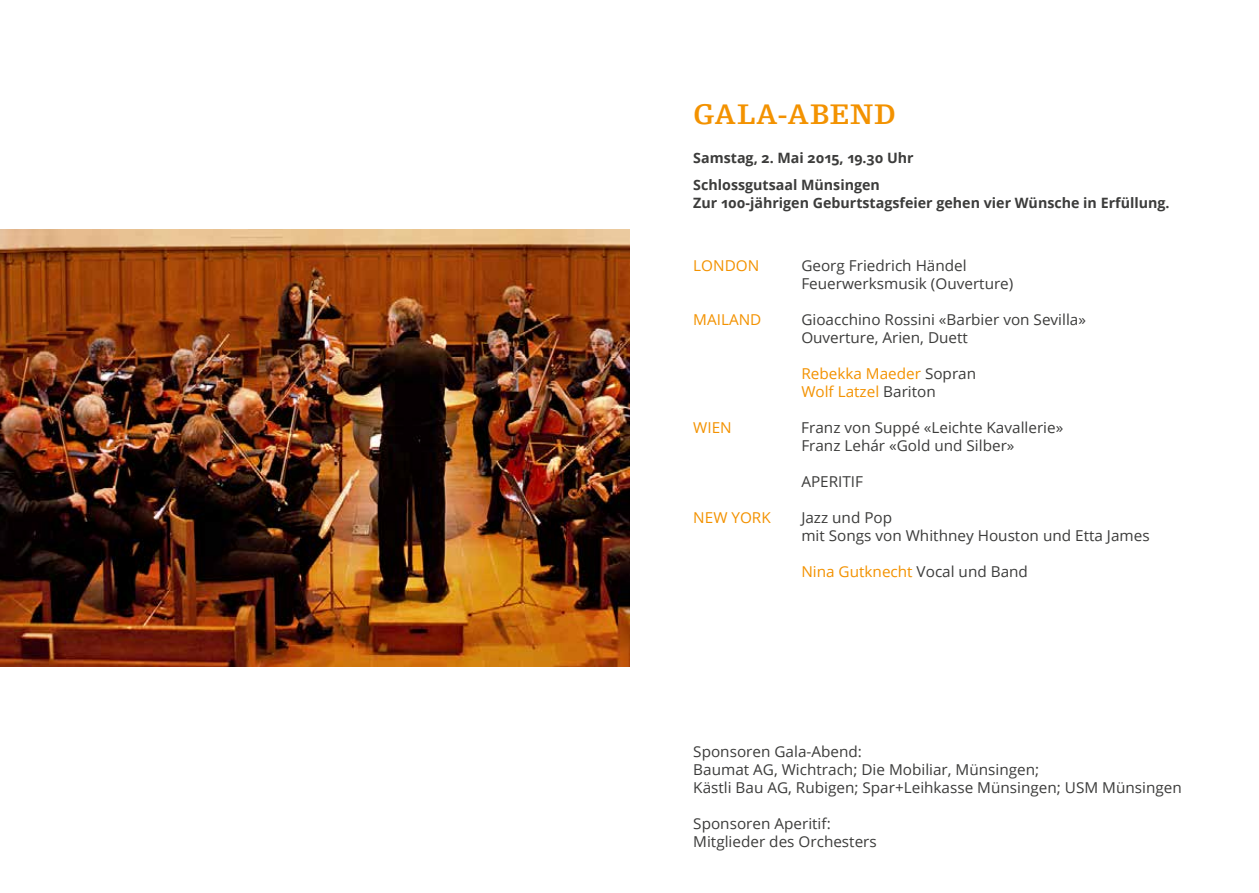
<style>
.page{position:relative;width:1259px;height:893px;background:#fff}
.page>*{position:absolute;margin:0;border:0;box-sizing:border-box;transform-origin:0 0}
.t1{font:700 30px "Egyptienne FLT Std";letter-spacing:.025em;color:#f39200}
.t2{font:15px/18px "Open Sans";color:#3c3c3b}
.t3{font:15px/18px "Open Sans";color:#f39200}
.t4{font:700 14.25px/27px "Open Sans";color:#3c3c3b}
.s1{color:#3c3c3b}
</style>
<div class="page">
<img style="left:0;top:230px;width:629px;height:436px">
<h1 class="t1" style="left:693px;top:98px;width:204px">GALA-ABEND</h1>
<p class="t4" style="left:693px;top:144px;width:222px">Samstag, 2. Mai 2015, 19.30 Uhr<br>Schlossgutsaal Münsingen</p>
<p class="t4" style="left:693px;top:189px;width:478px">Zur 100-jährigen Geburtstagsfeier gehen vier Wünsche in Erfüllung.</p>
<p class="t3" style="left:693px;top:256px;width:68px">LONDON</p>
<p class="t2" style="left:801px;top:256px;width:214px">Georg Friedrich Händel<br>Feuerwerksmusik (Ouverture)</p>
<p class="t3" style="left:693px;top:310px;width:70px">MAILAND</p>
<p class="t2" style="left:801px;top:310px;width:286px">Gioacchino Rossini «Barbier von Sevilla»<br>Ouverture, Arien, Duett</p>
<p class="t3" style="left:801px;top:364px;width:176px">Rebekka Maeder <span class="s1">Sopran<br></span>Wolf Latzel <span class="s1">Bariton</span></p>
<p class="t3" style="left:693px;top:418px;width:40px">WIEN</p>
<p class="t2" style="left:801px;top:418px;width:263px">Franz von Suppé «Leichte Kavallerie»<br>Franz Lehár «Gold und Silber»</p>
<p class="t2" style="left:801px;top:472px;width:63px">APERITIF</p>
<p class="t3" style="left:693px;top:508px;width:79px">NEW YORK</p>
<p class="t2" style="left:801px;top:508px;width:350px">Jazz und Pop<br>mit Songs von Whithney Houston und Etta James</p>
<p class="t3" style="left:801px;top:562px;width:228px">Nina Gutknecht <span class="s1">Vocal und Band</span></p>
<p class="t2" style="left:693px;top:742px;width:490px">Sponsoren Gala-Abend:<br>Baumat AG, Wichtrach; Die Mobiliar, Münsingen;<br>Kästli Bau AG, Rubigen; Spar+Leihkasse Münsingen; USM Münsingen</p>
<p class="t2" style="left:693px;top:814px;width:185px">Sponsoren Aperitif:<br>Mitglieder des Orchesters</p>
</div>
